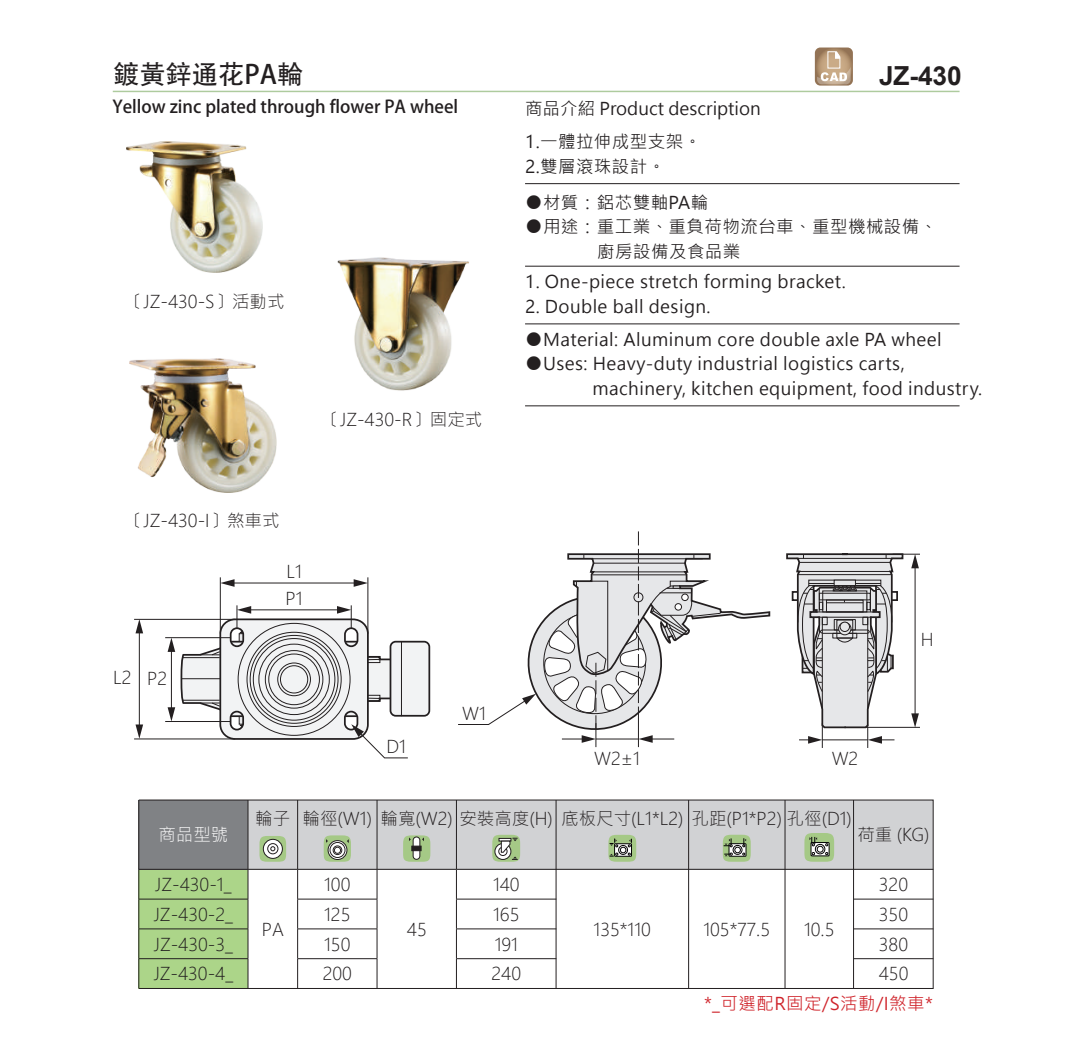
<style>
.page{position:relative;width:1072px;height:1051px;background:#fff}
.page>*{position:absolute;margin:0;border:0;box-sizing:border-box;transform-origin:0 0}
.t1{font:26.25px "Adobe Heiti Std";color:#231f20}
.t2{font:700 26.25px "Arial";color:#231f20}
.t3{font:17.5px/24.5px "Microsoft Jheng Hei UI Regular";letter-spacing:.025em;color:#231f20}
.t4{font:17.5px/26.9px "Microsoft Jheng Hei UI Light";color:#231f20}
.t5{font:700 17.5px "Adobe Fan Heiti Std";color:#231f20}
.t6{font:17.5px "Microsoft Jheng Hei UI Regular";color:#231f20}
.t7{font:17.5px "Microsoft Jheng Hei UI Regular";letter-spacing:.025em;color:#cf232a}
.t8{font:17.5px "Microsoft Jheng Hei UI Light";color:#fff}
</style>
<div class="page">
<svg style="left:814px;top:47px;width:39px;height:39px;background:#c2a990"></svg>
<hr style="left:525px;top:405px;width:434px;height:1px;background:#231f20">
<hr style="left:525px;top:183px;width:434px;height:1px;background:#231f20">
<hr style="left:525px;top:266px;width:434px;height:1px;background:#231f20">
<hr style="left:525px;top:323px;width:434px;height:1px;background:#231f20">
<img style="left:126px;top:142px;width:137px;height:131px">
<img style="left:337px;top:257px;width:132px;height:134px">
<img style="left:129px;top:358px;width:147px;height:134px">
<div style="left:390px;top:641px;width:39px;height:74px;background:#f2f3f4;border-radius:5px"></div>
<div style="left:389px;top:640px;width:41px;height:76px;border:2px solid #231f20;border-radius:5px"></div>
<hr style="left:367px;top:577px;width:1px;height:56px;background:#231f20">
<hr style="left:220px;top:577px;width:1px;height:56px;background:#231f20">
<hr style="left:134px;top:618px;width:101px;height:1px;background:#231f20">
<hr style="left:134px;top:738px;width:101px;height:1px;background:#231f20">
<hr style="left:165px;top:637px;width:66px;height:1px;background:#231f20">
<hr style="left:165px;top:720px;width:65px;height:1px;background:#231f20">
<hr style="left:139px;top:630px;width:1px;height:96px;background:#231f20">
<svg style="left:135px;top:619px;width:8px;height:14px"></svg>
<svg style="left:135px;top:724px;width:8px;height:14px"></svg>
<hr style="left:232px;top:582px;width:124px;height:1px;background:#231f20">
<svg style="left:220px;top:579px;width:14px;height:7px"></svg>
<svg style="left:353px;top:579px;width:15px;height:7px"></svg>
<svg style="left:168px;top:605px;width:241px;height:153px"></svg>
<svg style="left:786px;top:553px;width:134px;height:194px"></svg>
<svg style="left:458px;top:531px;width:313px;height:215px"></svg>
<svg style="left:138px;top:799px;width:795px;height:189px"></svg>
<h1 class="t1" style="left:113px;top:58px;width:192px">鍍黃鋅通花PA輪</h1>
<h1 class="t2" style="left:879px;top:57px;width:84px">JZ-430</h1>
<p class="t5" style="left:112px;top:96px;width:347px">Yellow zinc plated through flower PA wheel</p>
<p class="t6" style="left:525px;top:98px;width:237px">商品介紹 Product description</p>
<p class="t3" style="left:525px;top:130px;width:178px">1.一體拉伸成型支架。<br>2.雙層滾珠設計。</p>
<p class="t3" style="left:525px;top:190px;width:185px">●材質：鋁芯雙軸PA輪</p>
<p class="t3" style="left:597px;top:214px;width:341px;text-indent:-72px">●用途：重工業、重負荷物流台車、重型機械設備、廚房設備及食品業</p>
<p class="t3" style="left:525px;top:269px;width:322px">1. One-piece stretch forming bracket.</p>
<p class="t4" style="left:126px;top:288px;width:160px">〔JZ-430-S〕活動式</p>
<p class="t3" style="left:525px;top:294px;width:187px">2. Double ball design.</p>
<p class="t4" style="left:323px;top:406px;width:161px">〔JZ-430-R〕固定式</p>
<p class="t4" style="left:126px;top:507px;width:155px">〔JZ-430-I〕煞車式</p>
<p class="t4" style="left:285px;top:558px;width:19px">L1<br>P1</p>
<p class="t4" style="left:113px;top:664px;width:56px">L2 P2</p>
<p class="t4" style="left:386px;top:733px;width:21px">D1</p>
<p class="t4" style="left:462px;top:700px;width:25px">W1</p>
<p class="t3" style="left:525px;top:327px;width:418px">●Material: Aluminum core double axle PA wheel</p>
<p class="t3" style="left:592px;top:351px;width:391px;text-indent:-67px">●Uses: Heavy-duty industrial logistics carts, machinery, kitchen equipment, food industry.</p>
<p class="t4" style="left:594px;top:745px;width:47px">W2±1</p>
<p class="t4" style="left:831px;top:745px;width:28px">W2</p>
<p class="t4" style="left:920px;top:626px;width:14px">H</p>
<p class="t8" style="left:158px;top:823px;width:71px">商品型號</p>
<p class="t4" style="left:155px;top:870px;width:78px">JZ-430-1_</p>
<p class="t4" style="left:255px;top:804px;width:598px">輪子 輪徑(W1) 輪寬(W2) 安裝高度(H) 底板尺寸(L1*L2) 孔距(P1*P2) 孔徑(D1)</p>
<p class="t4" style="left:857px;top:821px;width:73px">荷重 (KG)</p>
<p class="t4" style="left:324px;top:870px;width:28px">100</p>
<p class="t4" style="left:493px;top:870px;width:28px">140</p>
<p class="t4" style="left:878px;top:870px;width:31px">320</p>
<p class="t4" style="left:154px;top:900px;width:81px">JZ-430-2_</p>
<p class="t4" style="left:324px;top:900px;width:28px">125</p>
<p class="t4" style="left:493px;top:900px;width:28px">165</p>
<p class="t4" style="left:878px;top:900px;width:31px">350</p>
<p class="t4" style="left:154px;top:930px;width:81px">JZ-430-3_</p>
<p class="t4" style="left:324px;top:930px;width:28px">150</p>
<p class="t4" style="left:494px;top:930px;width:25px">191</p>
<p class="t4" style="left:878px;top:930px;width:31px">380</p>
<p class="t4" style="left:154px;top:960px;width:81px">JZ-430-4_</p>
<p class="t4" style="left:323px;top:960px;width:31px">200</p>
<p class="t4" style="left:491px;top:960px;width:31px">240</p>
<p class="t4" style="left:878px;top:960px;width:31px">450</p>
<p class="t4" style="left:593px;top:915px;width:59px">135*110</p>
<p class="t4" style="left:703px;top:915px;width:68px">105*77.5</p>
<p class="t4" style="left:804px;top:915px;width:32px">10.5</p>
<p class="t4" style="left:407px;top:915px;width:21px">45</p>
<p class="t4" style="left:262px;top:915px;width:24px">PA</p>
<p class="t7" style="left:704px;top:991px;width:230px">*_可選配R固定/S活動/I煞車*</p>
</div>
